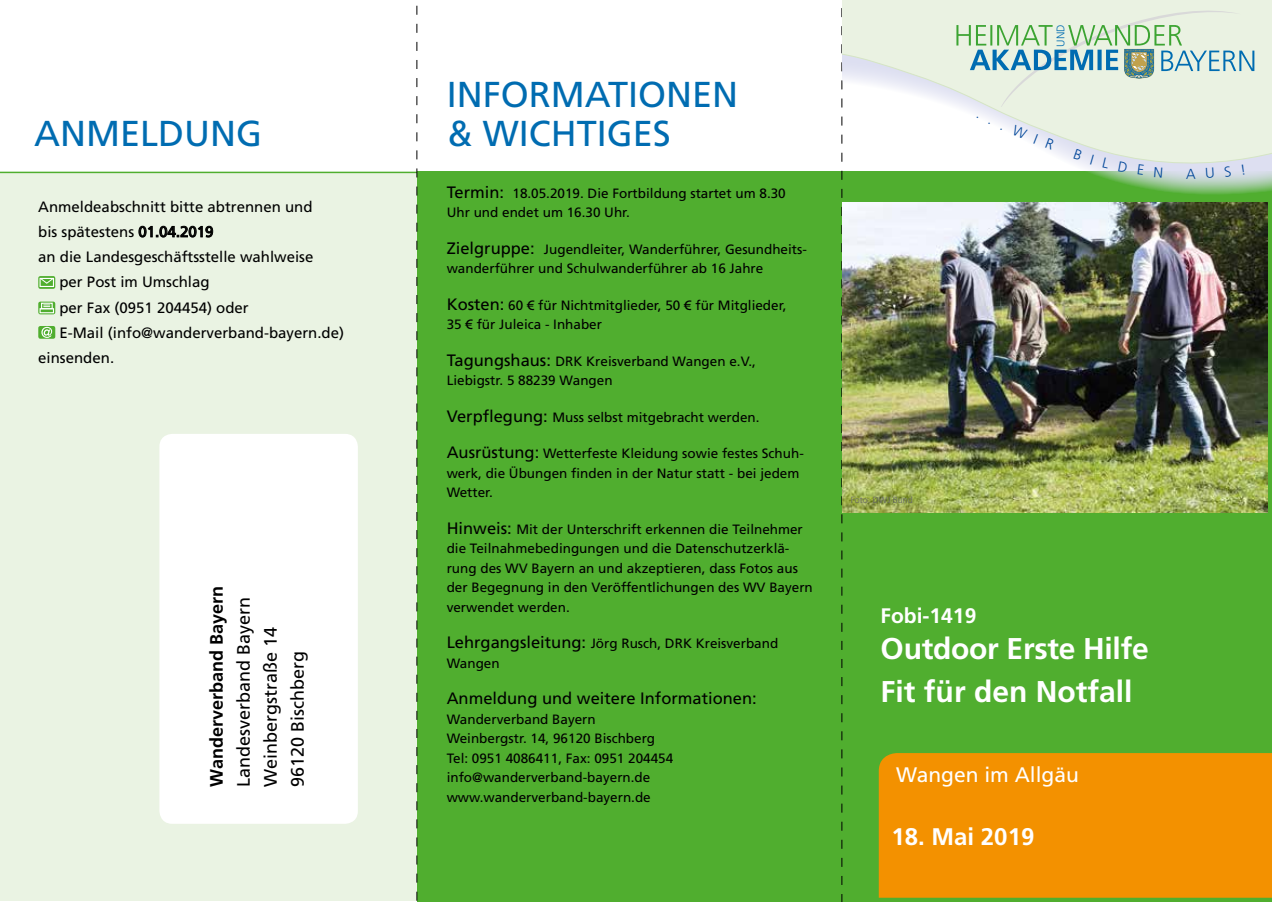
<style>
.page{position:relative;width:1272px;height:902px;background:#fff}
.page>*{position:absolute;margin:0;border:0;box-sizing:border-box;transform-origin:0 0}
.t1{font:36px "Frobisher";color:#006cb1}
.t2{font:700 30px/43.2px "Frobisher";letter-spacing:-.01em;color:#fff}
.t3{font:700 24px "Frobisher";color:#fff}
.t4{font:21px "Frobisher";color:#fff}
.t5{font:700 21px "Frobisher";color:#fff}
.t6{font:18px/27px "Frobisher";color:#000}
.t7{font:700 18px "Frobisher";color:#000}
.t8{font:16.5px "Frobisher";color:#000}
.t9{font:15px "Frobisher";color:#000}
.t10{font:13.5px/19.5px "Frobisher";color:#000}
.t11{font:300 11.1px "Frobisher";color:#006cb1}
.t12{font:300 9px "Frobisher";color:#666}
.s1{font-size:16.5px}
</style>
<div class="page">
<div style="left:1px;top:172px;width:418px;height:729px;background:#eaf3e3"></div>
<div style="left:417px;top:171px;width:854px;height:730px;background:#50ae2f"></div>
<hr style="left:0;top:172px;width:425px;height:1px;background:#50ae2f">
<svg style="left:878px;top:897px;width:393px;height:1px"></svg>
<div style="left:878px;top:753px;width:393px;height:144px;background:#f39100"></div>
<svg style="left:138px;top:225px;width:75px;height:13px"></svg>
<div style="left:38px;top:276px;width:17px;height:13px;background:#50ae2f;border-radius:2px"></div>
<div style="left:40px;top:278px;width:14px;height:9px;border:1px solid #fff"></div>
<svg style="left:39px;top:277px;width:15px;height:7px"></svg>
<svg style="left:38px;top:301px;width:17px;height:13px"></svg>
<div style="left:40px;top:308px;width:14px;height:5px;border:1px solid #fff"></div>
<div style="left:41px;top:302px;width:12px;height:7px;border:1px solid #fff"></div>
<svg style="left:43px;top:304px;width:7px;height:3px"></svg>
<div style="left:38px;top:326px;width:17px;height:13px;background:#50ae2f;border-radius:2px"></div>
<svg style="left:41px;top:327px;width:11px;height:11px"></svg>
<svg style="left:841px;top:8px;width:1px;height:893px"></svg>
<svg style="left:416px;top:6px;width:1px;height:895px"></svg>
<div style="left:159px;top:434px;width:199px;height:389px;background:#fff;border-radius:13px"></div>
<svg style="left:842px;top:186px;width:429px;height:9px"></svg>
<svg style="left:842px;top:0;width:429px;height:186px;fill:#eaf2e2"></svg>
<svg style="left:956px;top:7px;width:298px;height:100px;background:#cfe2d4"></svg>
<img style="left:842px;top:202px;width:425px;height:310px">
<svg style="left:1011px;top:125px;width:16px;height:14px"></svg>
<svg style="left:1033px;top:134px;width:21px;height:16px"></svg>
<svg style="left:1073px;top:149px;width:9px;height:11px"></svg>
<svg style="left:1090px;top:154px;width:4px;height:10px"></svg>
<svg style="left:1102px;top:157px;width:7px;height:11px"></svg>
<svg style="left:1118px;top:161px;width:9px;height:11px"></svg>
<svg style="left:1137px;top:165px;width:6px;height:10px"></svg>
<svg style="left:1154px;top:167px;width:8px;height:10px"></svg>
<svg style="left:1185px;top:168px;width:10px;height:11px"></svg>
<svg style="left:1205px;top:168px;width:8px;height:10px"></svg>
<svg style="left:1224px;top:166px;width:7px;height:11px"></svg>
<svg style="left:1241px;top:165px;width:3px;height:10px"></svg>
<h1 class="t1" style="left:446px;top:73px;width:293px">INFORMATIONEN</h1>
<h1 class="t1" style="left:34px;top:112px;width:229px">ANMELDUNG</h1>
<h1 class="t1" style="left:446px;top:112px;width:226px">&amp; WICHTIGES</h1>
<p class="t9" style="left:38px;top:197px;width:276px">Anmeldeabschnitt bitte abtrennen und</p>
<p class="t9" style="left:38px;top:223px;width:177px">bis spätestens 01.04.2019</p>
<p class="t9" style="left:38px;top:248px;width:277px">an die Landesgeschäftsstelle wahlweise</p>
<p class="t9" style="left:59px;top:273px;width:152px">per Post im Umschlag</p>
<p class="t9" style="left:59px;top:298px;width:191px">per Fax (0951 204454) oder</p>
<p class="t9" style="left:59px;top:324px;width:286px">E-Mail (info@wanderverband-bayern.de)</p>
<p class="t9" style="left:38px;top:349px;width:77px">einsenden.</p>
<h3 class="t7" style="left:206px;top:786px;width:202px;rotate:-90deg">Wanderverband Bayern</h3>
<h3 class="t6" style="left:230px;top:786px;width:192px;rotate:-90deg">Landesverband Bayern<br>Weinbergstraße 14<br>96120 Bischberg</h3>
<p class="t10" style="left:446px;top:183px;width:340px"><span class="s1">Termin:</span> 18.05.2019. Die Fortbildung startet um 8.30<br>Uhr und endet um 16.30 Uhr.</p>
<p class="t10" style="left:446px;top:239px;width:362px"><span class="s1">Zielgruppe:</span> Jugendleiter, Wanderführer, Gesundheits&shy;wanderführer und Schulwanderführer ab 16 Jahre</p>
<p class="t10" style="left:446px;top:295px;width:341px"><span class="s1">Kosten:</span> 60 € für Nichtmitglieder, 50 € für Mitglieder,<br>35 € für Juleica - Inhaber</p>
<p class="t10" style="left:446px;top:351px;width:311px"><span class="s1">Tagungshaus:</span> DRK Kreisverband Wangen e.V.,<br>Liebigstr. 5 88239 Wangen</p>
<p class="t10" style="left:446px;top:407px;width:314px"><span class="s1">Verpflegung:</span> Muss selbst mitgebracht werden.</p>
<p class="t10" style="left:446px;top:443px;width:358px"><span class="s1">Ausrüstung:</span> Wetterfeste Kleidung sowie festes Schuh&shy;werk, die Übungen finden in der Natur statt - bei jedem<br>Wetter.</p>
<p class="t10" style="left:446px;top:519px;width:368px"><span class="s1">Hinweis:</span> Mit der Unterschrift erkennen die Teilnehmer die Teilnahmebedingungen und die Datenschutzerklä&shy;rung des WV Bayern an und akzeptieren, dass Fotos aus der Begegnung in den Veröffentlichungen des WV Bayern verwendet werden.</p>
<p class="t10" style="left:446px;top:633px;width:333px"><span class="s1">Lehrgangsleitung:</span> Jörg Rusch, DRK Kreisverband<br>Wangen</p>
<p class="t8" style="left:446px;top:689px;width:311px">Anmeldung und weitere Informationen:</p>
<p class="t10" style="left:446px;top:709px;width:228px">Wanderverband Bayern<br>Weinbergstr. 14, 96120 Bischberg<br>Tel: 0951 4086411, Fax: 0951 204454 info@wanderverband-bayern.de www.wanderverband-bayern.de</p>
<p class="t11" style="left:1054px;top:47px;width:24px;rotate:-90deg">UND</p>
<p class="t12" style="left:850px;top:495px;width:64px">Foto: DWJ Bund</p>
<h3 class="t5" style="left:880px;top:603px;width:97px">Fobi-1419</h3>
<h2 class="t2" style="left:880px;top:626px;width:269px">Outdoor Erste Hilfe<br>Fit für den Notfall</h2>
<h3 class="t4" style="left:896px;top:762px;width:184px">Wangen im Allgäu</h3>
<h3 class="t3" style="left:891px;top:822px;width:144px">18. Mai 2019</h3>
</div>
